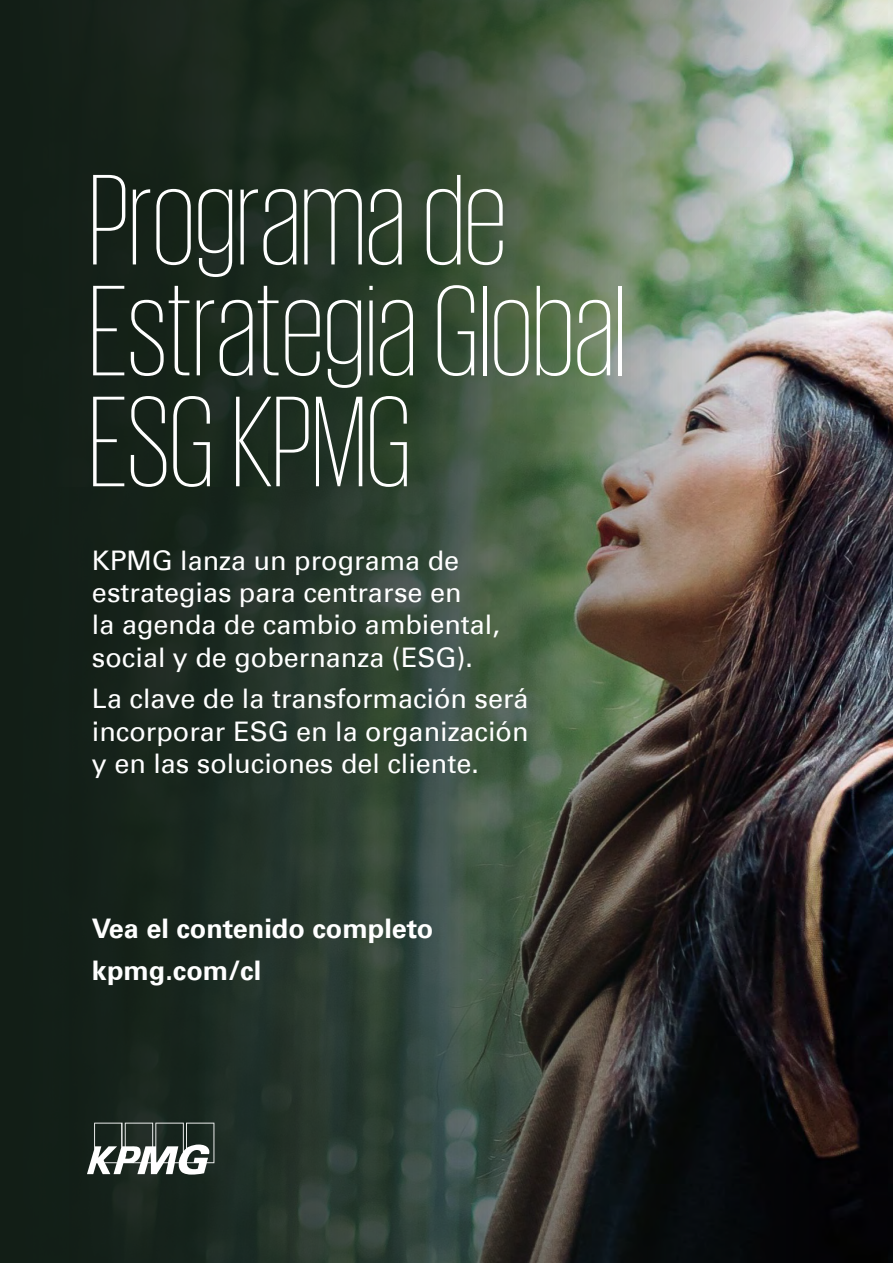
<style>
.page{position:relative;width:893px;height:1263px;background:#fff}
.page>*{position:absolute;margin:0;border:0;box-sizing:border-box;transform-origin:0 0}
.t1{font:200 132px/110.9px "KPMG";color:#fff}
.t2{font:27px/32.4px "Universfor KPMG";color:#fff}
.t3{font:700 27px "Universfor KPMG";color:#fff}
</style>
<div class="page">
<img style="left:828px;top:0;width:65px;height:1263px">
<img style="left:0;top:0;width:828px;height:1263px">
<svg style="left:87px;top:1122px;width:127px;height:52px"></svg>
<h1 class="t1" style="left:89px;top:159px;width:538px">Programade<br>EstrategiaGlobal<br>ESG KPMG</h1>
<p class="t2" style="left:92px;top:547px;width:409px">KPMG lanza un programa de estrategias para centrarse en<br>la agenda de cambio ambiental, social y de gobernanza (ESG).</p>
<p class="t2" style="left:92px;top:686px;width:438px;text-align:justify">La clave de la transformación será incorporar ESG en la organización y en las soluciones del cliente.</p>
<p class="t3" style="left:92px;top:919px;width:343px">Vea el contenido completo</p>
<p class="t3" style="left:92px;top:960px;width:171px">kpmg.com/cl</p>
</div>
